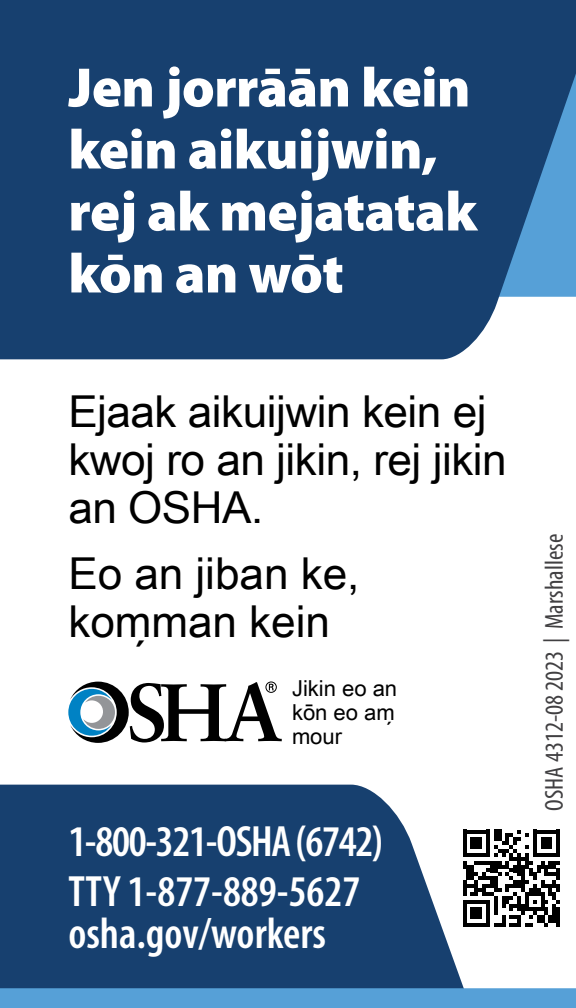
<style>
.page{position:relative;width:576px;height:1008px;background:#fff}
.page>*{position:absolute;margin:0;border:0;box-sizing:border-box;transform-origin:0 0}
.t1{font:900 56px/62px "Myriad Pro";letter-spacing:-.01em;color:#fff}
.t2{font:44px/48px "Arial Unicode MS";letter-spacing:-.01em;color:#000}
.t3{font:600 condensed 44px "Myriad Pro";color:#fff}
.t4{font:600 condensed 44px "Myriad Pro";letter-spacing:-.03em;color:#fff}
.t5{font:condensed 26px "Myriad Pro";color:#414042}
.t6{font:22px/24px "Arial Unicode MS";color:#000}
</style>
<div class="page">
<svg style="left:0;top:785px;width:537px;height:203px;fill:#17406f"></svg>
<div style="left:0;top:988px;width:576px;height:20px;background:#56a0d7"></div>
<div style="left:0;top:0;width:576px;height:359px;background:#17406f"></div>
<svg style="left:463px;top:830px;width:97px;height:97px"></svg>
<svg style="left:68px;top:681px;width:214px;height:62px"></svg>
<p class="t1" style="left:68px;top:57px;width:411px">Jen jorrāān kein kein aikuijwin, rej ak mejatatak kōn an wōt</p>
<p class="t2" style="left:68px;top:386px;width:440px">Ejaak aikuijwin kein ej kwoj ro an jikin, rej jikin an OSHA.</p>
<p class="t2" style="left:68px;top:548px;width:293px">Eo an jiban ke, kom̗man kein</p>
<p class="t6" style="left:292px;top:675px;width:112px">Jikin eo an kōn eo am̗ mour</p>
<p class="t4" style="left:68px;top:815px;width:316px">1-800-321-OSHA (6742)</p>
<p class="t3" style="left:68px;top:865px;width:294px">TTY 1-877-889-5627</p>
<p class="t3" style="left:68px;top:907px;width:259px">osha.gov/workers</p>
<p class="t5" style="left:538px;top:811px;width:278px;rotate:-90deg">OSHA 4312-08 2023 | Marshallese</p>
</div>
